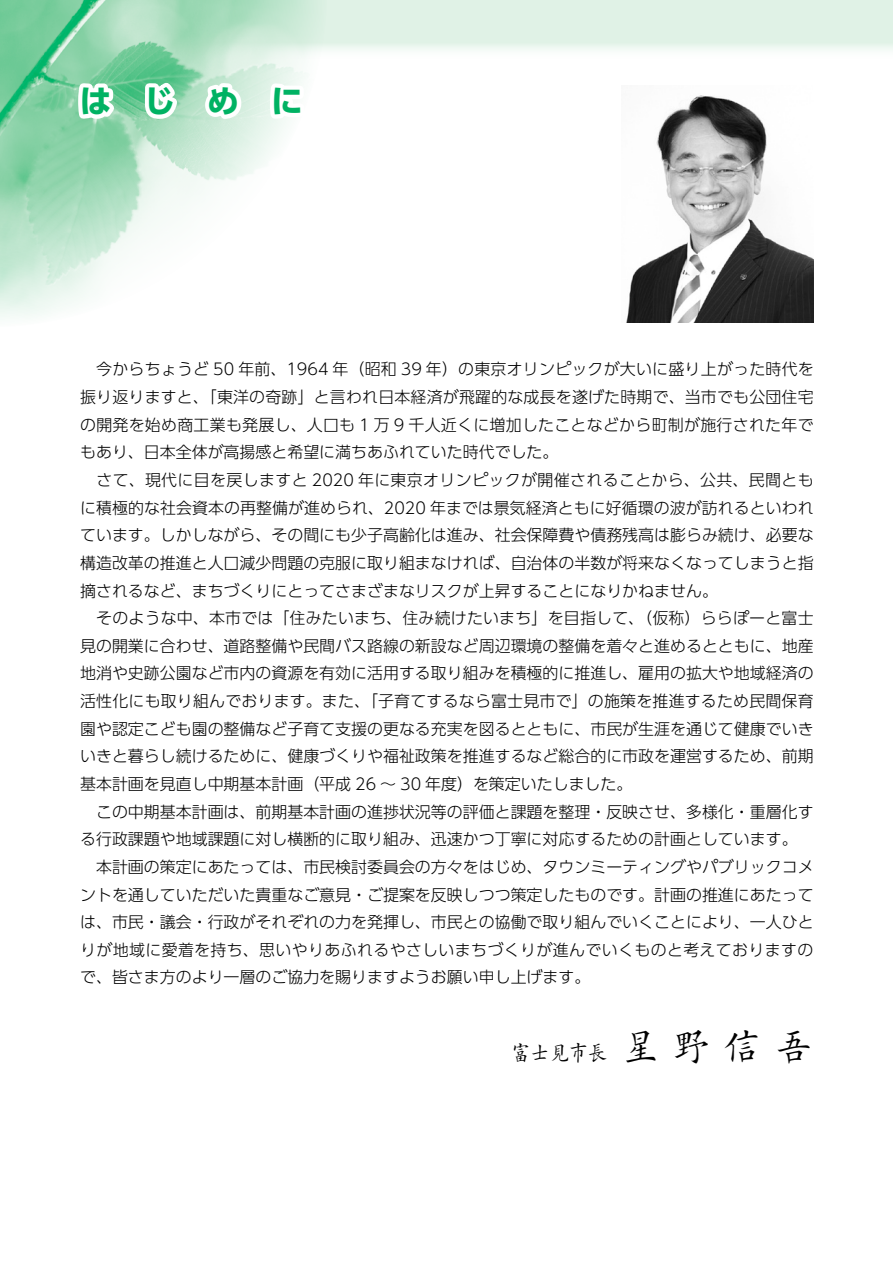
<style>
.page{position:relative;width:893px;height:1263px;background:#fff}
.page>*{position:absolute;margin:0;border:0;box-sizing:border-box;transform-origin:0 0}
.t1{font:700 31.95px "UD Shin Go Pro";color:#00b263}
.t2{font:300 21.3px "Outai Kai Std";letter-spacing:-.1em;color:#000}
.t3{font:300 15.9px/27.6px "UD Shin Go Pro";color:#000}
.s1{font-size:38.25px}
</style>
<div class="page">
<div style="left:0;top:0;width:893px;height:60px;background:linear-gradient(to bottom,#d8efdf,#f3faf5)"></div>
<img style="left:0;top:0;width:327px;height:318px">
<svg style="left:74px;top:78px;width:47px;height:48px"></svg>
<svg style="left:141px;top:76px;width:42px;height:47px"></svg>
<svg style="left:201px;top:78px;width:45px;height:46px"></svg>
<svg style="left:266px;top:78px;width:43px;height:45px"></svg>
<img style="left:626px;top:95px;width:187px;height:227px">
<h1 class="t1" style="left:80px;top:75px;width:225px">は　じ　め　に</h1>
<p class="t3" style="left:80px;top:355px;width:735px">　今からちょうど 50 年前、1964 年（昭和 39 年）の東京オリンピックが大いに盛り上がった時代を振り返りますと、「東洋の奇跡」と言われ日本経済が飛躍的な成長を遂げた時期で、当市でも公団住宅の開発を始め商工業も発展し、人口も 1 万 9 千人近くに増加したことなどから町制が施行された年でもあり、日本全体が高揚感と希望に満ちあふれていた時代でした。<br>　さて、現代に目を戻しますと 2020 年に東京オリンピックが開催されることから、公共、民間ともに積極的な社会資本の再整備が進められ、2020 年までは景気経済ともに好循環の波が訪れるといわれています。しかしながら、その間にも少子高齢化は進み、社会保障費や債務残高は膨らみ続け、必要な構造改革の推進と人口減少問題の克服に取り組まなければ、自治体の半数が将来なくなってしまうと指摘されるなど、まちづくりにとってさまざまなリスクが上昇することになりかねません。<br>　そのような中、本市では「住みたいまち、住み続けたいまち」を目指して、（仮称）ららぽーと富士見の開業に合わせ、道路整備や民間バス路線の新設など周辺環境の整備を着々と進めるとともに、地産地消や史跡公園など市内の資源を有効に活用する取り組みを積極的に推進し、雇用の拡大や地域経済の活性化にも取り組んでおります。また、「子育てするなら富士見市で」の施策を推進するため民間保育園や認定こども園の整備など子育て支援の更なる充実を図るとともに、市民が生涯を通じて健康でいきいきと暮らし続けるために、健康づくりや福祉政策を推進するなど総合的に市政を運営するため、前期基本計画を見直し中期基本計画（平成 26 ～ 30 年度）を策定いたしました。<br>　この中期基本計画は、前期基本計画の進捗状況等の評価と課題を整理・反映させ、多様化・重層化する行政課題や地域課題に対し横断的に取り組み、迅速かつ丁寧に対応するための計画としています。　本計画の策定にあたっては、市民検討委員会の方々をはじめ、タウンミーティングやパブリックコメントを通していただいた貴重なご意見・ご提案を反映しつつ策定したものです。計画の推進にあたっては、市民・議会・行政がそれぞれの力を発揮し、市民との協働で取り組んでいくことにより、一人ひとりが地域に愛着を持ち、思いやりあふれるやさしいまちづくりが進んでいくものと考えておりますので、皆さま方のより一層のご協力を賜りますようお願い申し上げます。</p>
<h2 class="t2" style="left:510px;top:1039px;width:304px">富士見市長 <span class="s1">星 野 信 吾</span></h2>
</div>
